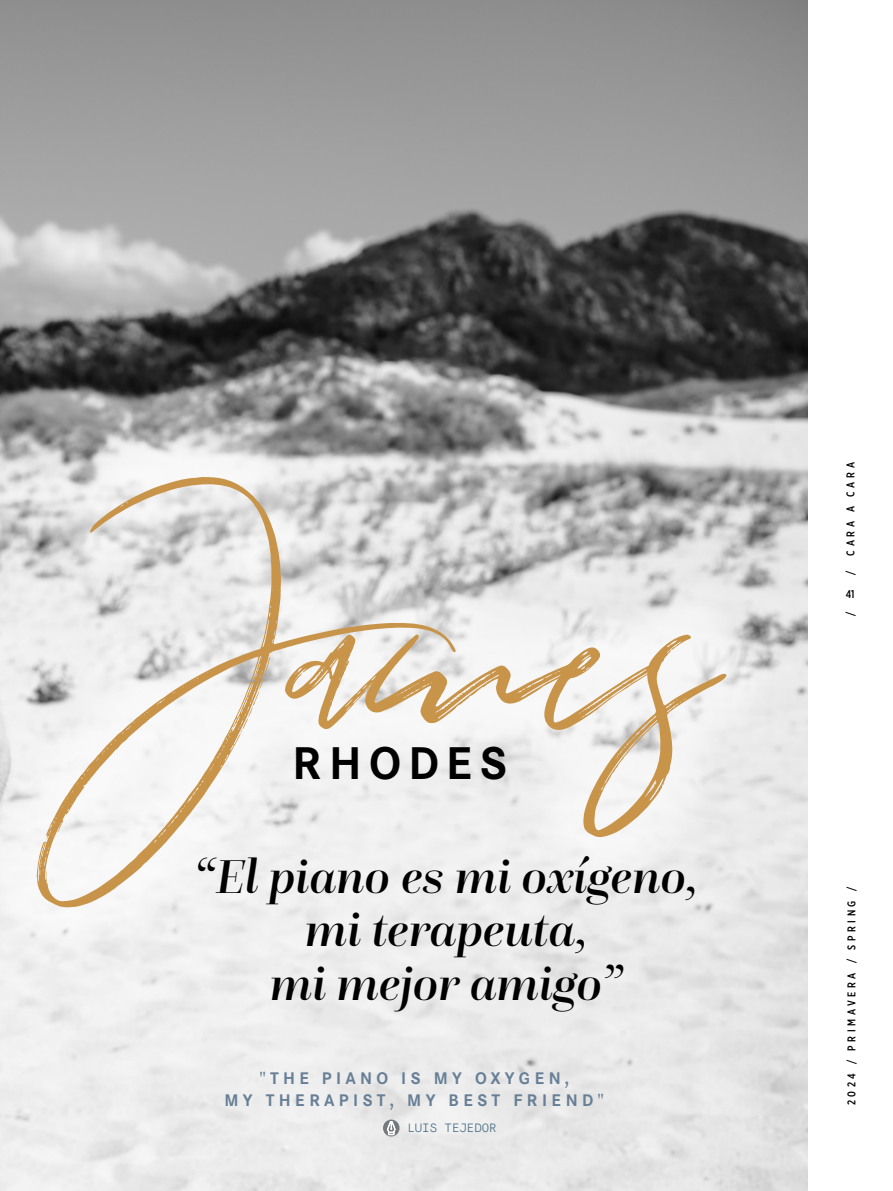
<style>
.page{position:relative;width:893px;height:1191px;background:#fff}
.page>*{position:absolute;margin:0;border:0;box-sizing:border-box;transform-origin:0 0}
.t1{font:268.35px "Tuesday Night";color:#c8944a}
.t2{font:italic 500 49.5px/53.4px "Questa Grande";color:#000;text-align:center}
.t3{font:700 45px "Corporate SBQ";letter-spacing:.16em;color:#000}
.t4{font:700 16.5px/22.5px "Corporate SBQ";letter-spacing:.27em;color:#677f96;text-align:center}
.t5{font:300 12px "Maison Mono";color:#3c637d}
.t6{font:500 11.25px "Gotham X Narrow";letter-spacing:.32em;color:#000}
</style>
<div class="page">
<img style="left:0;top:0;width:808px;height:1191px">
<div style="left:0;top:420px;width:783px;height:545px;background:#fff;opacity:.54"></div>
<svg style="left:383px;top:1119px;width:17px;height:17px"></svg>
<svg style="left:387px;top:1120px;width:9px;height:15px"></svg>
<h1 class="t1" style="left:117px;top:484px;width:589px">James</h1>
<p class="t3" style="left:292px;top:735px;width:216px">RHODES</p>
<p class="t2" style="left:195px;top:849px;width:505px">“El piano es mi oxígeno, mi terapeuta,<br>mi mejor amigo”</p>
<p class="t4" style="left:225px;top:1067px;width:381px">"THE PIANO IS MY OXYGEN,<br>MY THERAPIST, MY BEST FRIEND"</p>
<p class="t5" style="left:407px;top:1120px;width:91px">LUIS TEJEDOR</p>
<p class="t6" style="left:844px;top:555px;width:95px;rotate:-90deg">CARA A CARA</p>
<p class="t6" style="left:844px;top:575px;width:6px;rotate:-90deg">/</p>
<p class="t6" style="left:846px;top:587px;width:10px">41</p>
<p class="t6" style="left:844px;top:616px;width:6px;rotate:-90deg">/</p>
<p class="t6" style="left:845px;top:1105px;width:220px;rotate:-90deg">2024 / PRIMAVERA / SPRING /</p>
</div>
